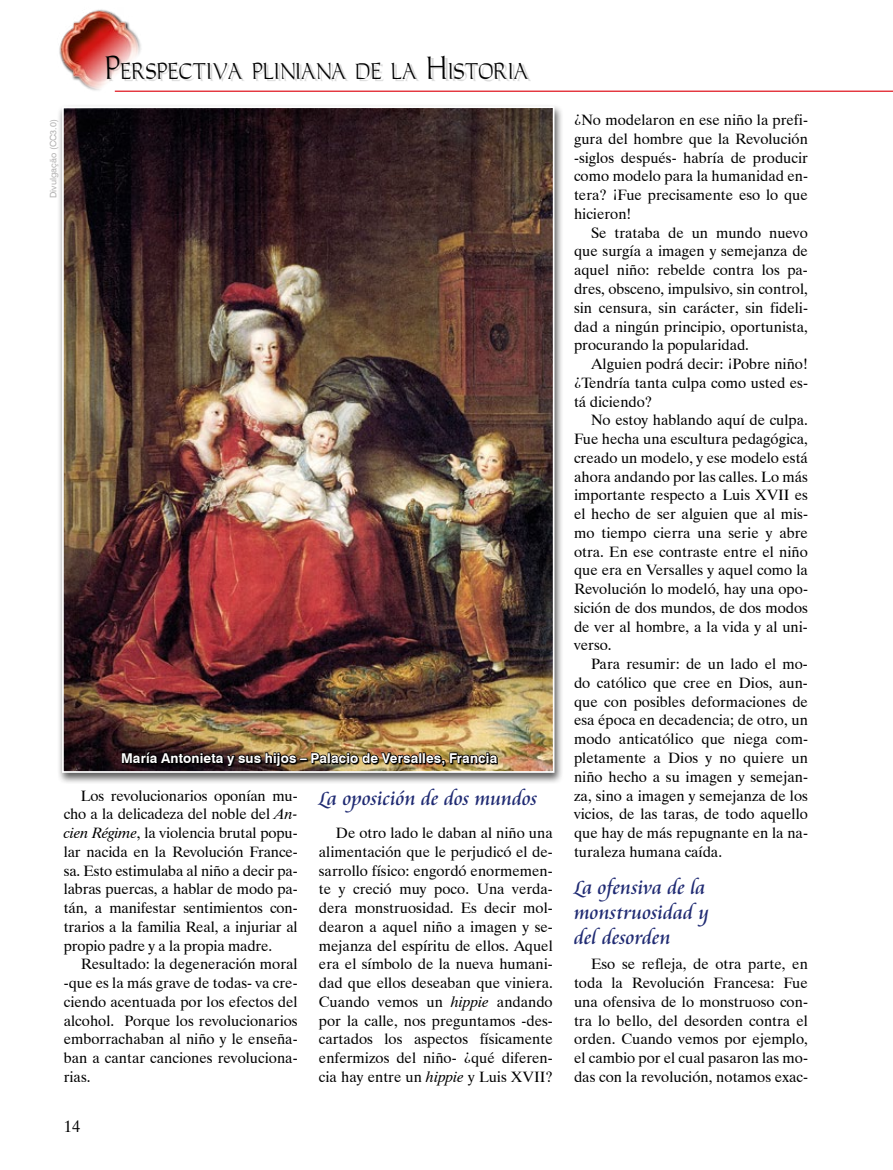
<style>
.page{position:relative;width:893px;height:1170px;background:#fff}
.page>*{position:absolute;margin:0;border:0;box-sizing:border-box;transform-origin:0 0}
.t1{font:21px/25.2px "Cataneo Especial";letter-spacing:-.005em;color:#202b73}
.t2{font:21px "Carleton Normal";color:#000;scale:.8 1}
.t3{font:16.5px "Dutch 801 BT";color:#000}
.t4{font:15px/18.8px "Dutch 801 BT";color:#000;text-align:justify}
.t5{font:700 13.5px "Swiss 721 BT";letter-spacing:.01em;color:#fff}
.t6{font:9px "Swiss 721 BT";color:#b3b2b2}
.s1{font-size:30px}
.s2{font-style:italic}
</style>
<div class="page">
<img style="left:59px;top:9px;width:92px;height:83px">
<hr style="left:115px;top:91px;width:778px;height:1px;background:#df0d17">
<div style="left:108px;top:58px;width:423px;height:24px;background:#000;opacity:.15"></div>
<div style="left:57px;top:103px;width:507px;height:681px;background:#000;opacity:.65"></div>
<img style="left:61px;top:105px;width:494px;height:668px">
<img style="left:121px;top:748px;width:377px;height:18px">
<p class="t6" style="left:48px;top:198px;width:80px;rotate:-90deg">Divulgação (CC3.0)</p>
<h1 class="t2" style="left:104px;top:58px;width:532px"><span class="s1">P</span>ERSPECTIVA PLINIANA DE LA <span class="s1">H</span>ISTORIA</h1>
<p class="t5" style="left:121px;top:749px;width:378px">María Antonieta y sus hijos – Palacio de Versalles, Francia</p>
<p class="t4" style="left:64px;top:785px;width:235px;text-indent:17px">Los revolucionarios oponían mu&shy;cho a la delicadeza del noble del <span class="s2">An&shy;cien Régime</span>, la violencia brutal popu&shy;lar nacida en la Revolución France&shy;sa. Esto estimulaba al niño a decir pa&shy;labras puercas, a hablar de modo pa&shy;tán, a manifestar sentimientos con&shy;trarios a la familia Real, a injuriar al propio padre y a la propia madre.</p>
<p class="t4" style="left:64px;top:954px;width:235px;text-indent:17px">Resultado: la degeneración moral -que es la más grave de todas- va cre&shy;ciendo acentuada por los efectos del alcohol. Porque los revolucionarios emborrachaban al niño y le enseña&shy;ban a cantar canciones revoluciona&shy;rias.</p>
<p class="t3" style="left:64px;top:1116px;width:18px">14</p>
<h1 class="t1" style="left:319px;top:786px;width:220px">La oposición de dos mundos</h1>
<p class="t4" style="left:319px;top:823px;width:235px;text-indent:17px">De otro lado le daban al niño una alimentación que le perjudicó el de&shy;sarrollo físico: engordó enormemen&shy;te y creció muy poco. Una verda&shy;dera monstruosidad. Es decir mol&shy;dearon a aquel niño a imagen y se&shy;mejanza del espíritu de ellos. Aquel era el símbolo de la nueva humani&shy;dad que ellos deseaban que viniera.<br>Cuando vemos un <span class="s2">hippie</span> andando por la calle, nos preguntamos -des&shy;cartados los aspectos físicamente enfermizos del niño- ¿qué diferen&shy;cia hay entre un <span class="s2">hippie</span> y Luis XVII?</p>
<p class="t4" style="left:574px;top:110px;width:235px">¿No modelaron en ese niño la prefi&shy;gura del hombre que la Revolución -siglos después- habría de producir como modelo para la humanidad en&shy;tera? ¡Fue precisamente eso lo que hicieron!</p>
<p class="t4" style="left:574px;top:223px;width:235px;text-indent:17px">Se trataba de un mundo nuevo que surgía a imagen y semejanza de aquel niño: rebelde contra los pa&shy;dres, obsceno, impulsivo, sin control, sin censura, sin carácter, sin fideli&shy;dad a ningún principio, oportunista, procurando la popularidad.</p>
<p class="t4" style="left:574px;top:354px;width:235px;text-indent:17px">Alguien podrá decir: ¡Pobre niño! ¿Tendría tanta culpa como usted es&shy;tá diciendo?</p>
<p class="t4" style="left:574px;top:410px;width:235px;text-indent:17px">No estoy hablando aquí de culpa.<br>Fue hecha una escultura pedagógica, creado un modelo, y ese modelo está ahora andando por las calles. Lo más importante respecto a Luis XVII es el hecho de ser alguien que al mis&shy;mo tiempo cierra una serie y abre otra. En ese contraste entre el niño que era en Versalles y aquel como la Revolución lo modeló, hay una opo&shy;sición de dos mundos, de dos modos de ver al hombre, a la vida y al uni&shy;verso.</p>
<p class="t4" style="left:574px;top:654px;width:235px;text-indent:17px">Para resumir: de un lado el mo&shy;do católico que cree en Dios, aun&shy;que con posibles deformaciones de esa época en decadencia; de otro, un modo anticatólico que niega com&shy;pletamente a Dios y no quiere un niño hecho a su imagen y semejan&shy;za, sino a imagen y semejanza de los vicios, de las taras, de todo aquello que hay de más repugnante en la na&shy;turaleza humana caída.</p>
<h1 class="t1" style="left:574px;top:875px;width:137px">La ofensiva de la monstruosidad y del desorden</h1>
<p class="t4" style="left:574px;top:954px;width:235px;text-indent:17px">Eso se refleja, de otra parte, en toda la Revolución Francesa: Fue una ofensiva de lo monstruoso con&shy;tra lo bello, del desorden contra el orden. Cuando vemos por ejemplo, el cambio por el cual pasaron las mo&shy;das con la revolución, notamos exac-</p>
</div>
